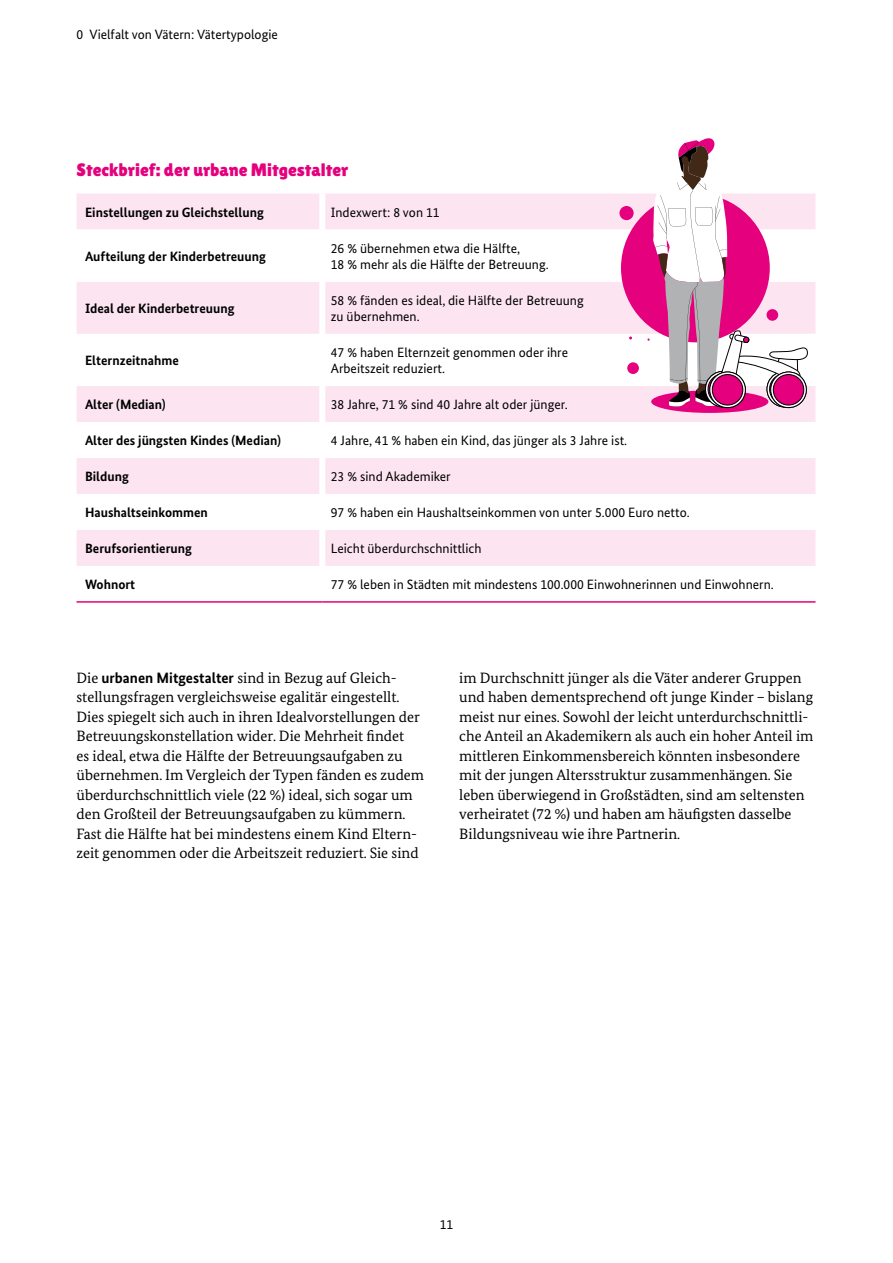
<style>
.page{position:relative;width:893px;height:1263px;background:#fff}
.page>*{position:absolute;margin:0;border:0;box-sizing:border-box;transform-origin:0 0}
.F-Tabelle_Abbildung_H2_Steckbriefe{font:18px "Lilita One";color:#e5007d}
.P_Fließtext_Serif_10pt{font:15px/19.5px "Bundes Serif";color:#000}
.F-Tabelle_Abbildung_F-04_1-P-TAB_FL_L{font:13.5px/16.2px "Bundes Sans";color:#000}
.F-Tabelle_Abbildung_F-04_1-P-TAB_FL_L-2{font:700 13.5px "Bundes Sans";color:#000}
.s1{font-family:"Bundes Sans";font-weight:700}
</style>
<div class="page">
<div style="left:76px;top:194px;width:739px;height:35px;background:#fce5f0"></div>
<svg style="left:76px;top:234px;width:739px;height:332px"></svg>
<div style="left:319px;top:194px;width:6px;height:35px;background:#fff"></div>
<div style="left:319px;top:229px;width:6px;height:53px;background:#fff"></div>
<div style="left:319px;top:282px;width:6px;height:52px;background:#fff"></div>
<div style="left:319px;top:334px;width:6px;height:52px;background:#fff"></div>
<div style="left:319px;top:386px;width:6px;height:36px;background:#fff"></div>
<div style="left:319px;top:422px;width:6px;height:36px;background:#fff"></div>
<div style="left:319px;top:458px;width:6px;height:36px;background:#fff"></div>
<div style="left:319px;top:494px;width:6px;height:36px;background:#fff"></div>
<div style="left:319px;top:530px;width:6px;height:36px;background:#fff"></div>
<hr style="left:76px;top:601px;width:246px;height:2px;background:#e5007d">
<hr style="left:322px;top:601px;width:493px;height:2px;background:#e5007d">
<div style="left:621px;top:193px;width:149px;height:149px;background:#e5007d;border-radius:50%"></div>
<div style="left:627px;top:362px;width:12px;height:12px;background:#e5007d;border-radius:50%"></div>
<div style="left:619px;top:206px;width:15px;height:14px;background:#e5007d;border-radius:50%"></div>
<div style="left:651px;top:390px;width:117px;height:23px;background:#e5007d;border-radius:50%"></div>
<svg style="left:647px;top:138px;width:161px;height:270px"></svg>
<p class="F-Tabelle_Abbildung_F-04_1-P-TAB_FL_L" style="left:76px;top:26px;width:203px">0 Vielfalt von Vätern: Vätertypologie</p>
<h2 class="F-Tabelle_Abbildung_H2_Steckbriefe" style="left:76px;top:159px;width:273px">Steckbrief: der urbane Mitgestalter</h2>
<p class="F-Tabelle_Abbildung_F-04_1-P-TAB_FL_L-2" style="left:85px;top:204px;width:180px">Einstellungen zu Gleichstellung</p>
<p class="F-Tabelle_Abbildung_F-04_1-P-TAB_FL_L" style="left:331px;top:204px;width:110px">Indexwert: 8 von 11</p>
<p class="F-Tabelle_Abbildung_F-04_1-P-TAB_FL_L-2" style="left:85px;top:248px;width:182px">Aufteilung der Kinderbetreuung</p>
<p class="F-Tabelle_Abbildung_F-04_1-P-TAB_FL_L" style="left:331px;top:240px;width:219px">26 % übernehmen etwa die Hälfte,<br>18 % mehr als die Hälfte der Betreuung.</p>
<p class="F-Tabelle_Abbildung_F-04_1-P-TAB_FL_L-2" style="left:85px;top:300px;width:151px">Ideal der Kinderbetreuung</p>
<p class="F-Tabelle_Abbildung_F-04_1-P-TAB_FL_L" style="left:331px;top:292px;width:255px">58 % fänden es ideal, die Hälfte der Betreuung zu übernehmen.</p>
<p class="F-Tabelle_Abbildung_F-04_1-P-TAB_FL_L-2" style="left:85px;top:352px;width:95px">Elternzeitnahme</p>
<p class="F-Tabelle_Abbildung_F-04_1-P-TAB_FL_L" style="left:331px;top:344px;width:239px">47 % haben Elternzeit genommen oder ihre<br>Arbeitszeit reduziert.</p>
<p class="F-Tabelle_Abbildung_F-04_1-P-TAB_FL_L-2" style="left:85px;top:396px;width:82px">Alter (Median)</p>
<p class="F-Tabelle_Abbildung_F-04_1-P-TAB_FL_L" style="left:331px;top:396px;width:239px">38 Jahre, 71 % sind 40 Jahre alt oder jünger.</p>
<p class="F-Tabelle_Abbildung_F-04_1-P-TAB_FL_L-2" style="left:85px;top:432px;width:197px">Alter des jüngsten Kindes (Median)</p>
<p class="F-Tabelle_Abbildung_F-04_1-P-TAB_FL_L" style="left:331px;top:432px;width:298px">4 Jahre, 41 % haben ein Kind, das jünger als 3 Jahre ist.</p>
<p class="F-Tabelle_Abbildung_F-04_1-P-TAB_FL_L-2" style="left:85px;top:468px;width:45px">Bildung</p>
<p class="F-Tabelle_Abbildung_F-04_1-P-TAB_FL_L" style="left:331px;top:468px;width:122px">23 % sind Akademiker</p>
<p class="F-Tabelle_Abbildung_F-04_1-P-TAB_FL_L-2" style="left:85px;top:504px;width:124px">Haushaltseinkommen</p>
<p class="F-Tabelle_Abbildung_F-04_1-P-TAB_FL_L" style="left:331px;top:504px;width:360px">97 % haben ein Haushaltseinkommen von unter 5.000 Euro netto.</p>
<p class="F-Tabelle_Abbildung_F-04_1-P-TAB_FL_L-2" style="left:85px;top:540px;width:108px">Berufsorientierung</p>
<p class="F-Tabelle_Abbildung_F-04_1-P-TAB_FL_L" style="left:331px;top:540px;width:152px">Leicht überdurchschnittlich</p>
<p class="F-Tabelle_Abbildung_F-04_1-P-TAB_FL_L-2" style="left:85px;top:576px;width:52px">Wohnort</p>
<p class="F-Tabelle_Abbildung_F-04_1-P-TAB_FL_L" style="left:331px;top:576px;width:445px">77 % leben in Städten mit mindestens 100.000 Einwohnerinnen und Einwohnern.</p>
<p class="P_Fließtext_Serif_10pt" style="left:76px;top:667px;width:349px">Die <span class="s1">urbanen Mitgestalter</span> sind in Bezug auf Gleich&shy;stellungsfragen vergleichsweise egalitär eingestellt.<br>Dies spiegelt sich auch in ihren Idealvorstellungen der Betreuungskonstellation wider. Die Mehrheit findet<br>es ideal, etwa die Hälfte der Betreuungsaufgaben zu übernehmen. Im Vergleich der Typen fänden es zudem überdurchschnittlich viele (22 %) ideal, sich sogar um den Großteil der Betreuungsaufgaben zu kümmern.<br>Fast die Hälfte hat bei mindestens einem Kind Eltern&shy;zeit genommen oder die Arbeitszeit reduziert. Sie sind</p>
<p class="P_Fließtext_Serif_10pt" style="left:459px;top:667px;width:356px">im Durchschnitt jünger als die Väter anderer Gruppen und haben dementsprechend oft junge Kinder – bislang meist nur eines. Sowohl der leicht unterdurchschnittli&shy;che Anteil an Akademikern als auch ein hoher Anteil im mittleren Einkommensbereich könnten insbesondere mit der jungen Altersstruktur zusammenhängen. Sie leben überwiegend in Großstädten, sind am seltensten verheiratet (72 %) und haben am häufigsten dasselbe Bildungsniveau wie ihre Partnerin.</p>
<p class="F-Tabelle_Abbildung_F-04_1-P-TAB_FL_L" style="left:440px;top:1216px;width:15px">11</p>
</div>
